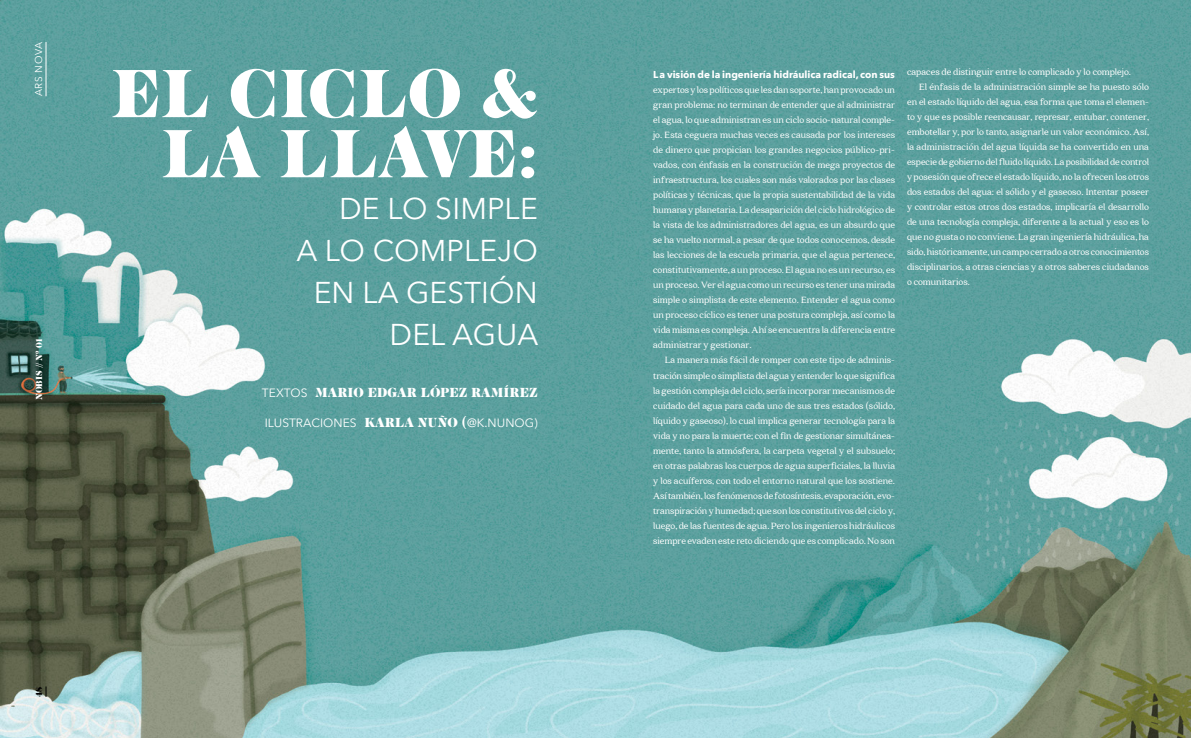
<style>
.page{position:relative;width:1191px;height:738px;background:#fff}
.page>*{position:absolute;margin:0;border:0;box-sizing:border-box;transform-origin:0 0}
.t1{font:62px/60px "Cabernet JF Pro";letter-spacing:.005em;color:#fff;text-align:right}
.t2{font:30px/42px "Avenir Next";letter-spacing:.005em;color:#fff;text-align:right}
.t3{font:12px "Avenir Next";letter-spacing:.005em;color:#fff}
.t4{font:12px "Cabernet JF Pro";letter-spacing:.005em;color:#fff}
.t5{font:10px/15px "Quincy CF";color:#fff;text-align:justify}
.t6{font:700 10px "Avenir Next";color:#fff}
.t7{font:10px "Avenir Next";letter-spacing:.06em;color:#fff}
.t8{font:8px "Cabernet JF Pro";color:#fff}
.t9{font:8px "Cabernet JF Pro";color:#000}
.s1{font-family:"Avenir Next"}
.s2{font-family:"Cabernet JF Pro"}
</style>
<div class="page">
<img style="left:0;top:0;width:1191px;height:737px">
<hr style="left:46px;top:42px;width:1px;height:54px;background:#fff">
<p class="t7" style="left:30px;top:96px;width:56px;rotate:-90deg">ARS NOVA</p>
<p class="t8" style="left:35px;top:399px;width:62px;rotate:-90deg">NOBIS // Nº 01</p>
<h1 class="t1" style="left:111px;top:66px;width:429px">EL CICLO &amp;<br>LA LLAVE:</h1>
<h2 class="t2" style="left:296px;top:186px;width:243px">DE LO SIMPLE<br>A LO COMPLEJO<br>EN LA GESTIÓN<br>DEL AGUA</h2>
<p class="t4" style="left:262px;top:385px;width:277px"><span class="s1">TEXTOS</span> MARIO EDGAR LÓPEZ RAMÍREZ</p>
<p class="t3" style="left:265px;top:412px;width:275px">ILUSTRACIONES <span class="s2">KARLA NUÑO (</span>@K.NUNOG)</p>
<p class="t9" style="left:35px;top:696px;width:12px;rotate:-90deg">48</p>
<p class="t6" style="left:653px;top:66px;width:243px">La visión de la ingeniería hidráulica radical, con sus</p>
<p class="t5" style="left:653px;top:82px;width:243px">expertos y los políticos que les dan soporte, han provocado un gran problema: no terminan de entender que al administrar el agua, lo que administran es un ciclo socio-natural comple&shy;jo. Esta ceguera muchas veces es causada por los intereses de dinero que propician los grandes negocios público-pri&shy;vados, con énfasis en la construción de mega proyectos de infraestructura, los cuales son más valorados por las clases políticas y técnicas, que la propia sustentabilidad de la vida humana y planetaria. La desaparición del ciclo hidrológico de la vista de los administradores del agua, es un absurdo que se ha vuelto normal, a pesar de que todos conocemos, desde las lecciones de la escuela primaria, que el agua pertenece, constitutivamente, a un proceso. El agua no es un recurso, es un proceso. Ver el agua como un recurso es tener una mirada simple o simplista de este elemento. Entender el agua como un proceso cíclico es tener una postura compleja, así como la vida misma es compleja. Ahí se encuentra la diferencia entre administrar y gestionar.</p>
<p class="t5" style="left:653px;top:352px;width:243px;text-indent:12px">La manera más fácil de romper con este tipo de adminis&shy;tración simple o simplista del agua y entender lo que significa la gestión compleja del ciclo, sería incorporar mecanismos de cuidado del agua para cada uno de sus tres estados (sólido, líquido y gaseoso), lo cual implica generar tecnología para la vida y no para la muerte; con el fin de gestionar simultánea&shy;mente, tanto la atmósfera, la carpeta vegetal y el subsuelo; en otras palabras los cuerpos de agua superficiales, la lluvia y los acuíferos, con todo el entorno natural que los sostiene.<br>Así también, los fenómenos de fotosíntesis, evaporación, evo&shy;transpiración y humedad; que son los constitutivos del ciclo y, luego, de las fuentes de agua. Pero los ingenieros hidráulicos siempre evaden este reto diciendo que es complicado. No son</p>
<p class="t5" style="left:907px;top:64px;width:226px">capaces de distinguir entre lo complicado y lo complejo.</p>
<p class="t5" style="left:919px;top:79px;width:231px">El énfasis de la administración simple se ha puesto sólo</p>
<p class="t5" style="left:907px;top:94px;width:243px">en el estado líquido del agua, esa forma que toma el elemen-</p>
<p class="t5" style="left:907px;top:109px;width:243px">to y que es posible reencausar, represar, entubar, contener,</p>
<p class="t5" style="left:907px;top:124px;width:243px">embotellar y, por lo tanto, asignarle un valor económico. Así,</p>
<p class="t5" style="left:907px;top:139px;width:243px">la administración del agua líquida se ha convertido en una</p>
<p class="t5" style="left:907px;top:154px;width:243px">especie de gobierno del fluido líquido. La posibilidad de control</p>
<p class="t5" style="left:907px;top:169px;width:243px">y posesión que ofrece el estado líquido, no la ofrecen los otros</p>
<p class="t5" style="left:907px;top:184px;width:243px">dos estados del agua: el sólido y el gaseoso. Intentar poseer</p>
<p class="t5" style="left:907px;top:199px;width:243px">y controlar estos otros dos estados, implicaría el desarrollo</p>
<p class="t5" style="left:907px;top:214px;width:243px">de una tecnología compleja, diferente a la actual y eso es lo</p>
<p class="t5" style="left:907px;top:229px;width:243px">que no gusta o no conviene. La gran ingeniería hidráulica, ha</p>
<p class="t5" style="left:907px;top:244px;width:243px">sido, históricamente, un campo cerrado a otros conocimientos</p>
<p class="t5" style="left:907px;top:259px;width:243px">disciplinarios, a otras ciencias y a otros saberes ciudadanos</p>
<p class="t5" style="left:907px;top:274px;width:64px">o comunitarios.</p>
</div>
